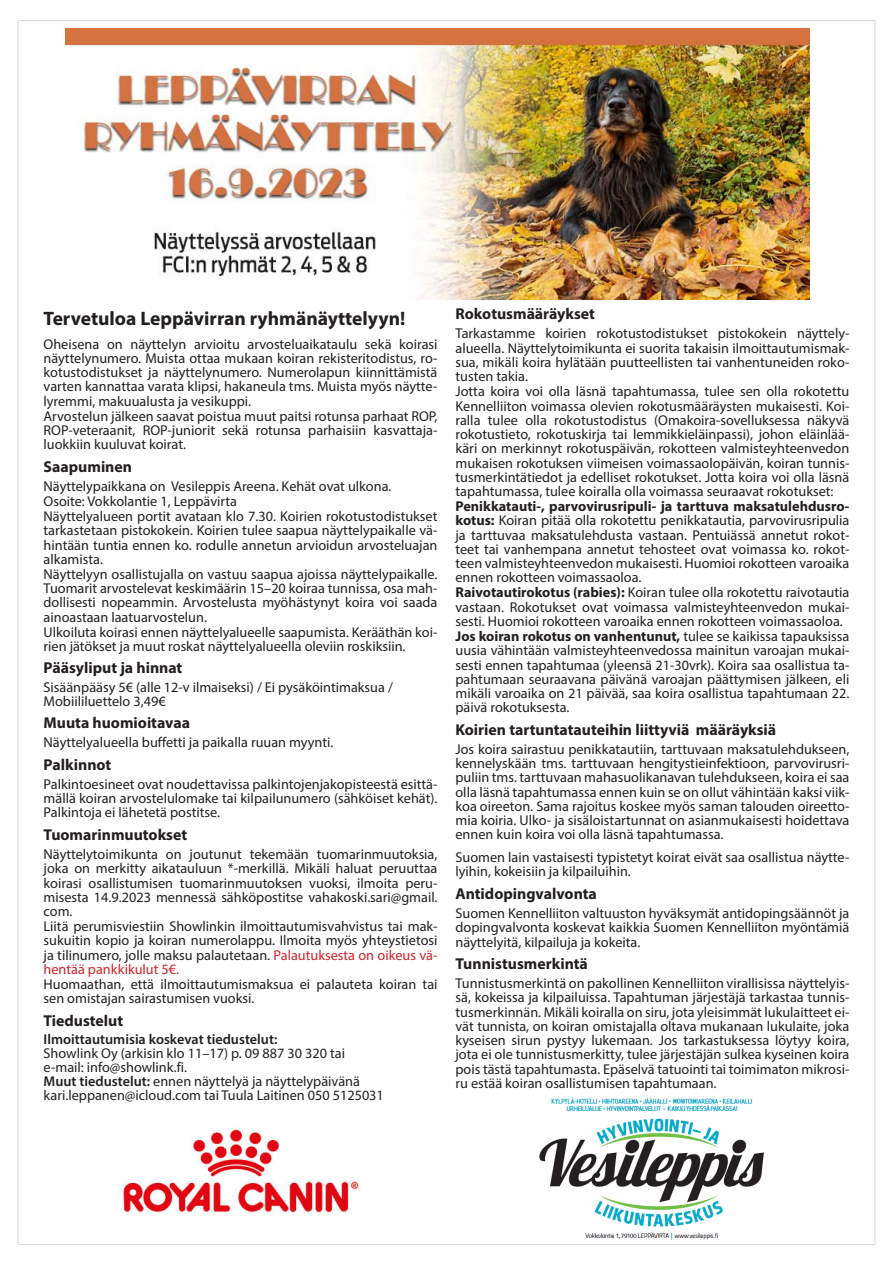
<style>
.page{position:relative;width:893px;height:1263px;background:#fff}
.page>*{position:absolute;margin:0;border:0;box-sizing:border-box;transform-origin:0 0}
.väliotsikko{font:700 19.5px "Myriad Pro";color:#231f20}
.väliotsikko-2{font:700 15.75px "Myriad Pro";color:#231f20}
.leipis{font:14.25px/14.2px "Myriad Pro";color:#231f20;text-align:justify}
.leipis-2{font:600 14.25px "Myriad Pro";color:#231f20}
.s1{color:#d1232a}
.s2{font-weight:600}
.s3{font-weight:700}
</style>
<div class="page">
<img style="left:66px;top:29px;width:743px;height:271px">
<img style="left:539px;top:1097px;width:225px;height:143px">
<img style="left:123px;top:1129px;width:237px;height:85px">
<p class="väliotsikko" style="left:44px;top:306px;width:363px">Tervetuloa Leppävirran ryhmänäyttelyyn!</p>
<p class="leipis" style="left:44px;top:336px;width:395px">Oheisena on näyttelyn arvioitu arvosteluaikataulu sekä koirasi näyttelynumero. Muista ottaa mukaan koiran rekisteritodistus, ro&shy;kotustodistukset ja näyttelynumero. Numerolapun kiinnittämistä varten kannattaa varata klipsi, hakaneula tms. Muista myös näytte&shy;lyremmi, makuualusta ja vesikuppi.</p>
<p class="leipis" style="left:44px;top:409px;width:395px">Arvostelun jälkeen saavat poistua muut paitsi rotunsa parhaat ROP, ROP-veteraanit, ROP-juniorit sekä rotunsa parhaisiin kasvattaja&shy;luokkiin kuuluvat koirat.</p>
<p class="väliotsikko-2" style="left:44px;top:456px;width:90px">Saapuminen</p>
<p class="leipis" style="left:44px;top:479px;width:349px">Näyttelypaikkana on Vesileppis Areena. Kehät ovat ulkona.</p>
<p class="leipis" style="left:44px;top:494px;width:195px">Osoite: Vokkolantie 1, Leppävirta</p>
<p class="leipis" style="left:44px;top:509px;width:395px">Näyttelyalueen portit avataan klo 7.30. Koirien rokotustodistukset tarkastetaan pistokokein. Koirien tulee saapua näyttelypaikalle vä&shy;hintään tuntia ennen ko. rodulle annetun arvioidun arvosteluajan alkamista.</p>
<p class="leipis" style="left:44px;top:567px;width:395px">Näyttelyyn osallistujalla on vastuu saapua ajoissa näyttelypaikalle.<br>Tuomarit arvostelevat keskimäärin 15–20 koiraa tunnissa, osa mah&shy;dollisesti nopeammin. Arvostelusta myöhästynyt koira voi saada ainoastaan laatuarvostelun.</p>
<p class="leipis" style="left:44px;top:625px;width:395px">Ulkoiluta koirasi ennen näyttelyalueelle saapumista. Kerääthän koi&shy;rien jätökset ja muut roskat näyttelyalueella oleviin roskiksiin.</p>
<p class="väliotsikko-2" style="left:44px;top:658px;width:140px">Pääsyliput ja hinnat</p>
<p class="leipis" style="left:44px;top:679px;width:351px">Sisäänpääsy 5€ (alle 12-v ilmaiseksi) / Ei pysäköintimaksua /</p>
<p class="leipis" style="left:44px;top:694px;width:124px">Mobiililuettelo 3,49€</p>
<p class="väliotsikko-2" style="left:44px;top:712px;width:148px">Muuta huomioitavaa</p>
<p class="leipis" style="left:44px;top:735px;width:291px">Näyttelyalueella buffetti ja paikalla ruuan myynti.</p>
<p class="väliotsikko-2" style="left:44px;top:754px;width:69px">Palkinnot</p>
<p class="leipis" style="left:44px;top:777px;width:395px">Palkintoesineet ovat noudettavissa palkintojenjakopisteestä esittä&shy;mällä koiran arvostelulomake tai kilpailunumero (sähköiset kehät).<br>Palkintoja ei lähetetä postitse.</p>
<p class="väliotsikko-2" style="left:44px;top:824px;width:145px">Tuomarinmuutokset</p>
<p class="leipis" style="left:44px;top:847px;width:395px">Näyttelytoimikunta on joutunut tekemään tuomarinmuutoksia, joka on merkitty aikatauluun *-merkillä. Mikäli haluat peruuttaa koirasi osallistumisen tuomarinmuutoksen vuoksi, ilmoita peru&shy;misesta 14.9.2023 mennessä sähköpostitse vahakoski.sari@gmail. com.</p>
<p class="leipis" style="left:44px;top:919px;width:395px">Liitä perumisviestiin Showlinkin ilmoittautumisvahvistus tai mak&shy;sukuitin kopio ja koiran numerolappu. Ilmoita myös yhteystietosi ja tilinumero, jolle maksu palautetaan. <span class="s1">Palautuksesta on oikeus vä&shy;hentää pankkikulut 5€.</span></p>
<p class="leipis" style="left:44px;top:977px;width:395px">Huomaathan, että ilmoittautumismaksua ei palauteta koiran tai sen omistajan sairastumisen vuoksi.</p>
<p class="väliotsikko-2" style="left:44px;top:1010px;width:81px">Tiedustelut</p>
<p class="leipis-2" style="left:44px;top:1030px;width:235px">Ilmoittautumisia koskevat tiedustelut:</p>
<p class="leipis" style="left:44px;top:1046px;width:303px">Showlink Oy (arkisin klo 11–17) p. 09 887 30 320 tai e-mail: info@showlink.fi.</p>
<p class="leipis" style="left:44px;top:1074px;width:318px"><span class="s2">Muut tiedustelut:</span> ennen näyttelyä ja näyttelypäivänä</p>
<p class="leipis" style="left:44px;top:1088px;width:342px">kari.leppanen@icloud.com tai Tuula Laitinen 050 5125031</p>
<p class="väliotsikko-2" style="left:455px;top:303px;width:141px">Rokotusmääräykset</p>
<p class="leipis" style="left:455px;top:326px;width:395px">Tarkastamme koirien rokotustodistukset pistokokein näyttely&shy;alueella. Näyttelytoimikunta ei suorita takaisin ilmoittautumismak&shy;sua, mikäli koira hylätään puutteellisten tai vanhentuneiden roko&shy;tusten takia.</p>
<p class="leipis" style="left:455px;top:384px;width:395px">Jotta koira voi olla läsnä tapahtumassa, tulee sen olla rokotettu Kennelliiton voimassa olevien rokotusmääräysten mukaisesti. Koi&shy;ralla tulee olla rokotustodistus (Omakoira-sovelluksessa näkyvä rokotustieto, rokotuskirja tai lemmikkieläinpassi), johon eläinlää&shy;käri on merkinnyt rokotuspäivän, rokotteen valmisteyhteenvedon mukaisen rokotuksen viimeisen voimassaolopäivän, koiran tunnis&shy;tusmerkintätiedot ja edelliset rokotukset. Jotta koira voi olla läsnä tapahtumassa, tulee koiralla olla voimassa seuraavat rokotukset:</p>
<p class="leipis" style="left:455px;top:499px;width:395px"><span class="s3">Penikkatauti-, parvovirusripuli- ja tarttuva maksatulehdusro&shy;kotus:</span> Koiran pitää olla rokotettu penikkatautia, parvovirusripulia ja tarttuvaa maksatulehdusta vastaan. Pentuiässä annetut rokot&shy;teet tai vanhempana annetut tehosteet ovat voimassa ko. rokot&shy;teen valmisteyhteenvedon mukaisesti. Huomioi rokotteen varoaika ennen rokotteen voimassaoloa.</p>
<p class="leipis" style="left:455px;top:585px;width:395px"><span class="s3">Raivotautirokotus (rabies):</span> Koiran tulee olla rokotettu raivotautia vastaan. Rokotukset ovat voimassa valmisteyhteenvedon mukai&shy;sesti. Huomioi rokotteen varoaika ennen rokotteen voimassaoloa.</p>
<p class="leipis" style="left:455px;top:629px;width:395px"><span class="s3">Jos koiran rokotus on vanhentunut,</span> tulee se kaikissa tapauksissa uusia vähintään valmisteyhteenvedossa mainitun varoajan mukai&shy;sesti ennen tapahtumaa (yleensä 21-30vrk). Koira saa osallistua ta&shy;pahtumaan seuraavana päivänä varoajan päättymisen jälkeen, eli mikäli varoaika on 21 päivää, saa koira osallistua tapahtumaan 22. päivä rokotuksesta.</p>
<p class="väliotsikko-2" style="left:455px;top:719px;width:322px">Koirien tartuntatauteihin liittyviä määräyksiä</p>
<p class="leipis" style="left:455px;top:742px;width:395px">Jos koira sairastuu penikkatautiin, tarttuvaan maksatulehdukseen, kennelyskään tms. tarttuvaan hengitystieinfektioon, parvovirusri&shy;puliin tms. tarttuvaan mahasuolikanavan tulehdukseen, koira ei saa olla läsnä tapahtumassa ennen kuin se on ollut vähintään kaksi viik&shy;koa oireeton. Sama rajoitus koskee myös saman talouden oireetto&shy;mia koiria. Ulko- ja sisäloistartunnat on asianmukaisesti hoidettava ennen kuin koira voi olla läsnä tapahtumassa.</p>
<p class="leipis" style="left:455px;top:850px;width:395px">Suomen lain vastaisesti typistetyt koirat eivät saa osallistua näytte&shy;lyihin, kokeisiin ja kilpailuihin.</p>
<p class="väliotsikko-2" style="left:455px;top:883px;width:143px">Antidopingvalvonta</p>
<p class="leipis" style="left:455px;top:906px;width:395px">Suomen Kennelliiton valtuuston hyväksymät antidopingsäännöt ja dopingvalvonta koskevat kaikkia Suomen Kennelliiton myöntämiä näyttelyitä, kilpailuja ja kokeita.</p>
<p class="väliotsikko-2" style="left:455px;top:953px;width:134px">Tunnistusmerkintä</p>
<p class="leipis" style="left:455px;top:976px;width:395px">Tunnistusmerkintä on pakollinen Kennelliiton virallisissa näyttelyis&shy;sä, kokeissa ja kilpailuissa. Tapahtuman järjestäjä tarkastaa tunnis&shy;tusmerkinnän. Mikäli koiralla on siru, jota yleisimmät lukulaitteet ei&shy;vät tunnista, on koiran omistajalla oltava mukanaan lukulaite, joka kyseisen sirun pystyy lukemaan. Jos tarkastuksessa löytyy koira, jota ei ole tunnistusmerkitty, tulee järjestäjän sulkea kyseinen koira pois tästä tapahtumasta. Epäselvä tatuointi tai toimimaton mikrosi&shy;ru estää koiran osallistumisen tapahtumaan.</p>
</div>
